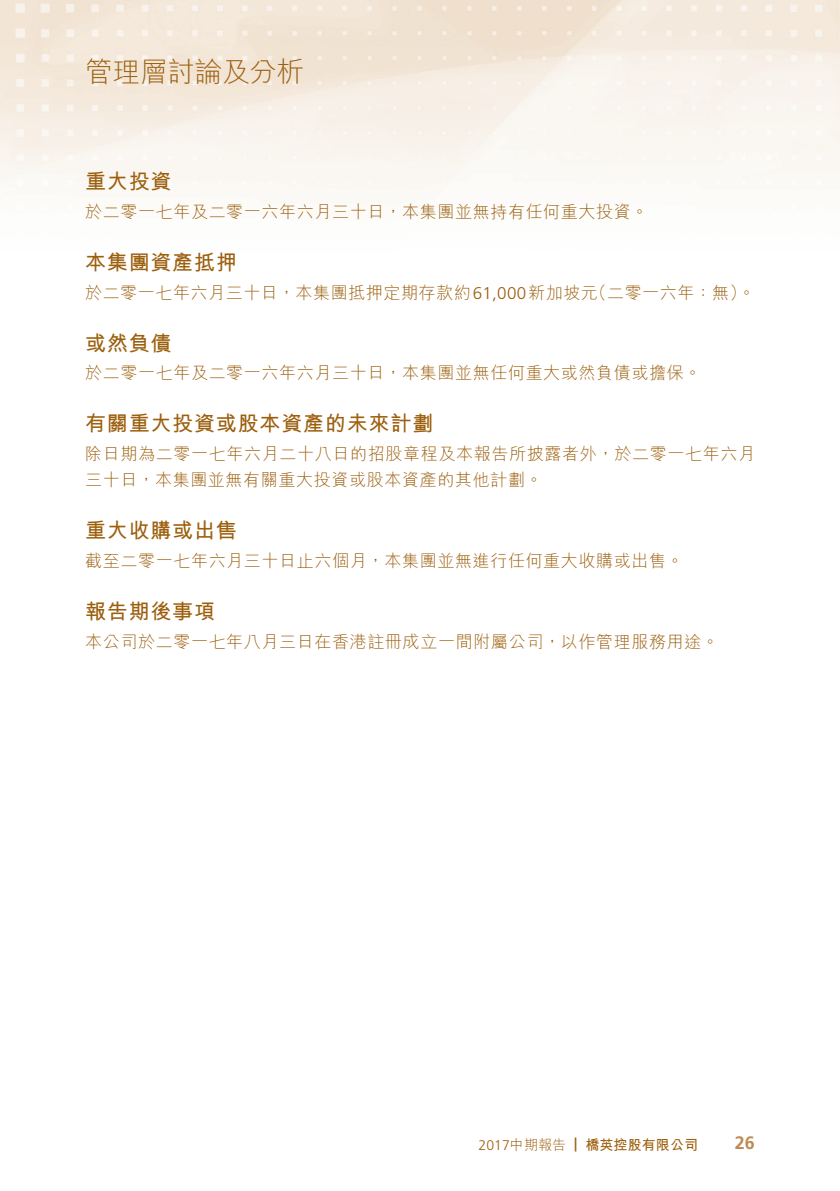
<style>
.page{position:relative;width:840px;height:1191px;background:#fff}
.page>*{position:absolute;margin:0;border:0;box-sizing:border-box;transform-origin:0 0}
.t1{font:300 28px "M Hei HK";letter-spacing:-.025em;color:#9c5f0d}
._01_H1{font:700 21px "M Hei HK";letter-spacing:.035em;color:#9c5f0d}
.t2{font:700 18px "Frutiger LT Std";color:#bd8c55}
._00_txt{font:300 17px/26px "M Hei HK";letter-spacing:.035em;color:#9c5f0d}
.t3{font:700 14px "M Hei HK";letter-spacing:.005em;color:#9c5f0d}
.t4{font:300 14px "Frutiger LT Std";color:#9c5f0d}
.t5{font:700 14px "Frutiger LT Std";color:#9c5f0d}
.s1{font-family:"Frutiger LT Std"}
.s2{font-family:"M Hei HK"}
</style>
<div class="page">
<img style="left:0;top:0;width:839px;height:191px">
<h1 class="t1" style="left:85px;top:57px;width:221px">管理層討論及分析</h1>
<p class="_01_H1" style="left:85px;top:166px;width:88px">重大投資</p>
<p class="_00_txt" style="left:85px;top:198px;width:564px">於二零一七年及二零一六年六月三十日，本集團並無持有任何重大投資。</p>
<p class="_01_H1" style="left:85px;top:247px;width:153px">本集團資產抵押</p>
<p class="_00_txt" style="left:589px;top:279px;width:167px">（二零一六年：無。(</p>
<p class="_00_txt" style="left:85px;top:279px;width:514px">於二零一七年六月三十日，本集團抵押定期存款約<span class="s1">61,000</span>新加坡元</p>
<p class="_01_H1" style="left:85px;top:328px;width:88px">或然負債</p>
<p class="_00_txt" style="left:85px;top:360px;width:617px">於二零一七年及二零一六年六月三十日，本集團並無任何重大或然負債或擔保。</p>
<p class="_01_H1" style="left:85px;top:408px;width:349px">有關重大投資或股本資產的未來計劃</p>
<p class="_00_txt" style="left:85px;top:441px;width:671px">除日期為二零一七年六月二十八日的招股章程及本報告所披露者外，於二零一七年六月三十日，本集團並無有關重大投資或股本資產的其他計劃。</p>
<p class="_01_H1" style="left:85px;top:515px;width:153px">重大收購或出售</p>
<p class="_00_txt" style="left:85px;top:548px;width:599px">截至二零一七年六月三十日止六個月，本集團並無進行任何重大收購或出售。</p>
<p class="_01_H1" style="left:85px;top:596px;width:131px">報告期後事項</p>
<p class="_00_txt" style="left:85px;top:628px;width:634px">本公司於二零一七年八月三日在香港註冊成立一間附屬公司，以作管理服務用途。</p>
<p class="t4" style="left:478px;top:1136px;width:89px">2017<span class="s2">中期報告</span></p>
<p class="t5" style="left:574px;top:1134px;width:5px">|</p>
<p class="t3" style="left:585px;top:1134px;width:114px">橋英控股有限公司</p>
<p class="t2" style="left:734px;top:1132px;width:22px">26</p>
</div>
